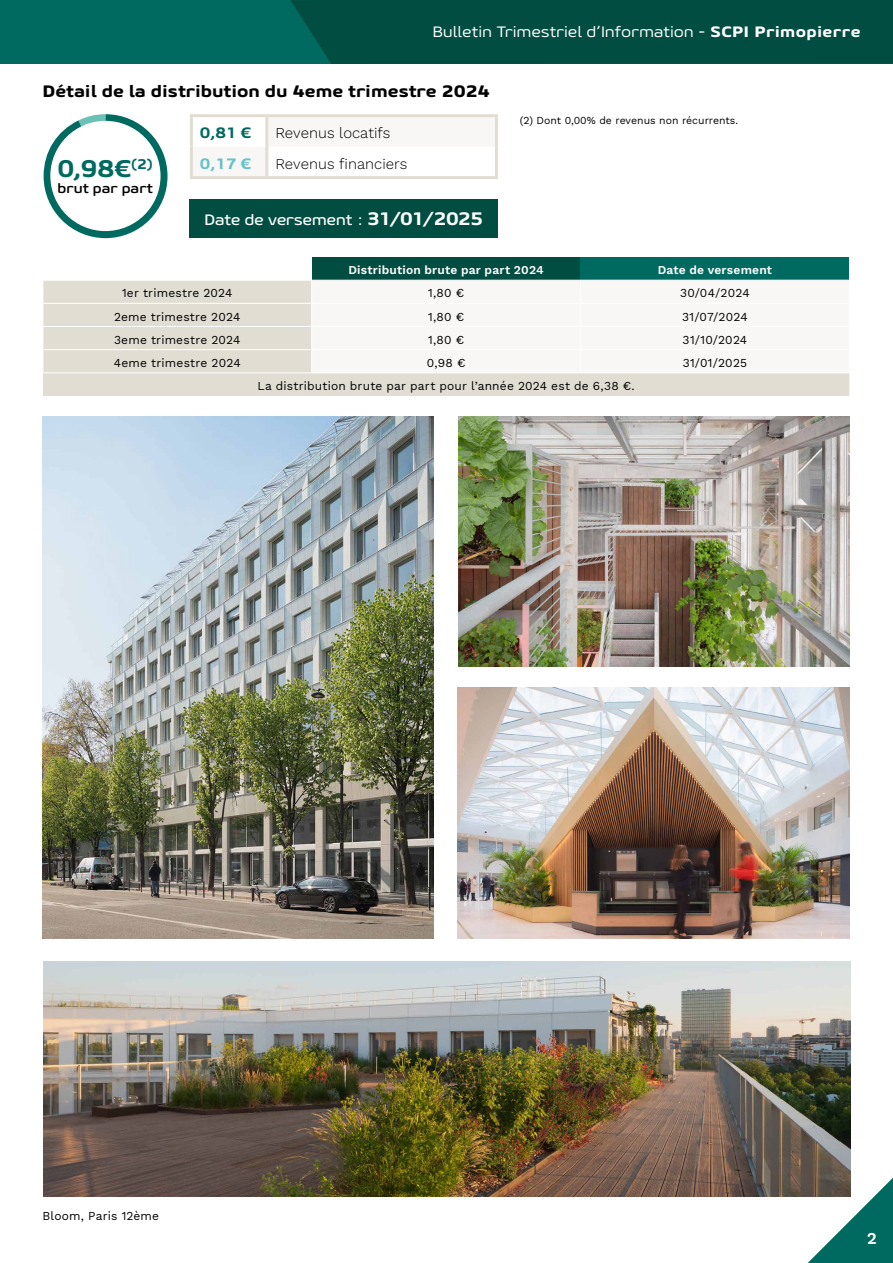
<style>
.page{position:relative;width:893px;height:1263px;background:#fff}
.page>*{position:absolute;margin:0;border:0;box-sizing:border-box;transform-origin:0 0}
.t1{font:800 24px "Geon Expanded";color:#006a60}
.t2{font:800 16.5px "Geon Expanded";color:#000}
.t3{font:15px "Geon Expanded";letter-spacing:.02em;color:#fff}
.t4{font:300 15px "Work Sans";color:#000}
.t5{font:500 15px "Geon Expanded";letter-spacing:.005em;color:#fff}
.t6{font:800 15px "Geon Expanded";color:#006a60}
.t7{font:800 15px "Geon Expanded";color:#64c2c7}
.t8{font:700 13.5px "Geon Expanded";letter-spacing:.015em;color:#000}
.t9{font:12px "Work Sans";letter-spacing:.015em;color:#000}
.t10{font:600 12px "Work Sans";letter-spacing:.015em;color:#fff}
.t11{font:10.5px "Work Sans";color:#000}
.s1{font-weight:800}
.s2{font-weight:800;font-size:18px}
</style>
<div class="page">
<div style="left:0;top:0;width:893px;height:64px;background:#006a60"></div>
<div style="left:290px;top:0;width:603px;height:64px;background:#024d41"></div>
<div style="left:312px;top:257px;width:268px;height:23px;background:#024d41"></div>
<div style="left:580px;top:257px;width:269px;height:23px;background:#006a60"></div>
<div style="left:43px;top:281px;width:806px;height:115px;background:#e2ddd3"></div>
<div style="left:312px;top:281px;width:537px;height:91px;background:#f8f7f5"></div>
<hr style="left:43px;top:303px;width:269px;height:1px;background:#fff">
<hr style="left:312px;top:303px;width:268px;height:1px;background:#fff">
<hr style="left:580px;top:303px;width:270px;height:1px;background:#fff">
<hr style="left:43px;top:326px;width:269px;height:1px;background:#fff">
<hr style="left:312px;top:326px;width:268px;height:1px;background:#fff">
<hr style="left:580px;top:326px;width:270px;height:1px;background:#fff">
<hr style="left:43px;top:349px;width:269px;height:1px;background:#fff">
<svg style="left:43px;top:281px;width:1px;height:91px"></svg>
<hr style="left:312px;top:349px;width:268px;height:1px;background:#fff">
<svg style="left:311px;top:281px;width:1px;height:91px"></svg>
<hr style="left:580px;top:349px;width:270px;height:1px;background:#fff">
<svg style="left:580px;top:281px;width:1px;height:91px"></svg>
<hr style="left:43px;top:372px;width:269px;height:1px;background:#fff">
<hr style="left:312px;top:372px;width:268px;height:1px;background:#fff">
<hr style="left:580px;top:372px;width:270px;height:1px;background:#fff">
<svg style="left:268px;top:117px;width:227px;height:59px"></svg>
<hr style="left:265px;top:117px;width:3px;height:30px;background:#e2ddd3">
<hr style="left:265px;top:147px;width:3px;height:29px;background:#e2ddd3">
<hr style="left:190px;top:114px;width:77px;height:3px;background:#e2ddd3">
<hr style="left:190px;top:117px;width:3px;height:30px;background:#e2ddd3">
<hr style="left:267px;top:114px;width:231px;height:3px;background:#e2ddd3">
<hr style="left:495px;top:117px;width:3px;height:30px;background:#e2ddd3">
<hr style="left:190px;top:147px;width:3px;height:29px;background:#e2ddd3">
<hr style="left:495px;top:147px;width:3px;height:29px;background:#e2ddd3">
<hr style="left:190px;top:176px;width:77px;height:3px;background:#e2ddd3">
<hr style="left:267px;top:176px;width:231px;height:3px;background:#e2ddd3">
<svg style="left:44px;top:114px;width:124px;height:124px"></svg>
<div style="left:50px;top:121px;width:111px;height:110px;background:#fff;border-radius:50%"></div>
<div style="left:190px;top:199px;width:308px;height:39px;background:#024d41"></div>
<img style="left:43px;top:417px;width:391px;height:521px">
<img style="left:458px;top:417px;width:391px;height:249px">
<img style="left:457px;top:688px;width:392px;height:250px">
<img style="left:44px;top:961px;width:806px;height:235px">
<svg style="left:786px;top:1156px;width:107px;height:107px"></svg>
<p class="t3" style="left:433px;top:22px;width:429px">Bulletin Trimestriel d’Information - <span class="s1">SCPI Primopierre</span></p>
<h2 class="t2" style="left:43px;top:80px;width:449px">Détail de la distribution du 4eme trimestre 2024</h2>
<p class="t6" style="left:200px;top:123px;width:53px">0,81 €</p>
<p class="t4" style="left:275px;top:122px;width:117px">Revenus locatifs</p>
<h1 class="t1" style="left:57px;top:152px;width:97px">0,98€<sup>(2)</sup></h1>
<p class="t7" style="left:200px;top:154px;width:53px">0,17 €</p>
<p class="t4" style="left:275px;top:153px;width:134px">Revenus financiers</p>
<p class="t8" style="left:57px;top:179px;width:97px">brut par part</p>
<p class="t5" style="left:205px;top:210px;width:280px">Date de versement : <span class="s2">31/01/2025</span></p>
<p class="t11" style="left:520px;top:112px;width:220px">(2) Dont 0,00% de revenus non récurrents.</p>
<p class="t10" style="left:348px;top:261px;width:197px">Distribution brute par part 2024</p>
<p class="t10" style="left:658px;top:261px;width:116px">Date de versement</p>
<p class="t9" style="left:122px;top:284px;width:112px">1er trimestre 2024</p>
<p class="t9" style="left:428px;top:284px;width:38px">1,80 €</p>
<p class="t9" style="left:680px;top:284px;width:71px">30/04/2024</p>
<p class="t9" style="left:114px;top:307px;width:128px">2eme trimestre 2024</p>
<p class="t9" style="left:428px;top:307px;width:38px">1,80 €</p>
<p class="t9" style="left:682px;top:307px;width:67px">31/07/2024</p>
<p class="t9" style="left:114px;top:330px;width:128px">3eme trimestre 2024</p>
<p class="t9" style="left:428px;top:330px;width:38px">1,80 €</p>
<p class="t9" style="left:683px;top:330px;width:66px">31/10/2024</p>
<p class="t9" style="left:114px;top:354px;width:128px">4eme trimestre 2024</p>
<p class="t9" style="left:427px;top:354px;width:40px">0,98 €</p>
<p class="t9" style="left:683px;top:354px;width:66px">31/01/2025</p>
<p class="t9" style="left:258px;top:377px;width:379px">La distribution brute par part pour l’année 2024 est de 6,38 €.</p>
<p class="t9" style="left:43px;top:1207px;width:118px">Bloom, Paris 12ème</p>
</div>
